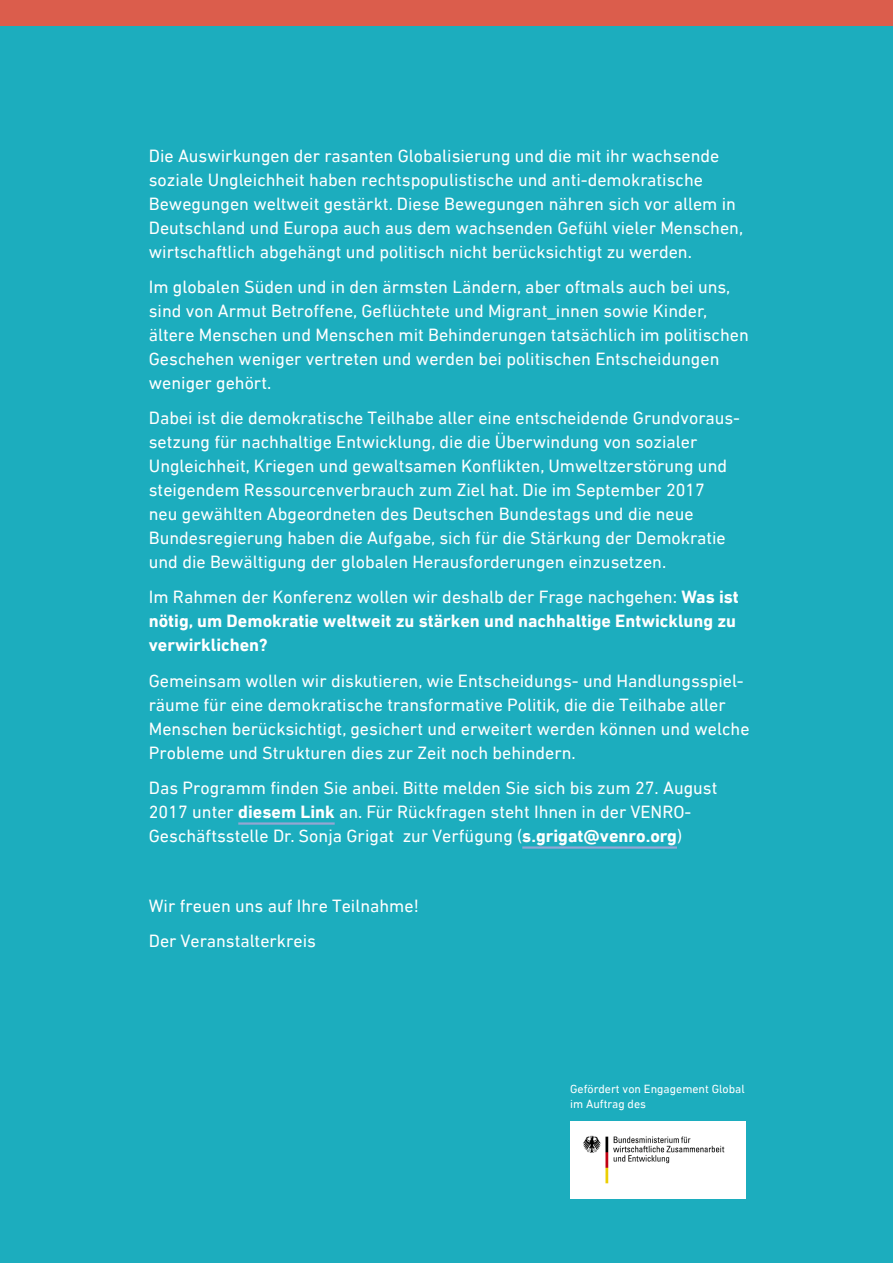
<style>
.page{position:relative;width:893px;height:1263px;background:#1cadbe}
.page>*{position:absolute;margin:0;border:0;box-sizing:border-box;transform-origin:0 0}
.t1{font:18px/24px "DIN Next LT Pro";color:#fff}
.t2{font:700 18px/24px "DIN Next LT Pro";color:#fff}
.t3{font:12px/15px "DIN Next LT Pro";color:#fff}
.s1{font-weight:400}
.s2{font-weight:700}
</style>
<div class="page">
<hr style="left:238px;top:822px;width:97px;height:3px;background:#94a6d2">
<hr style="left:522px;top:846px;width:155px;height:3px;background:#94a6d2">
<div style="left:0;top:0;width:893px;height:26px;background:#db5d4c"></div>
<img style="left:571px;top:1122px;width:175px;height:77px">
<p class="t1" style="left:149px;top:144px;width:596px">Die Auswirkungen der rasanten Globalisierung und die mit ihr wachsende soziale Ungleichheit haben rechtspopulistische und anti-demokratische Bewegungen weltweit gestärkt. Diese Bewegungen nähren sich vor allem in Deutschland und Europa auch aus dem wachsenden Gefühl vieler Menschen, wirtschaftlich abgehängt und politisch nicht berücksichtigt zu werden.</p>
<p class="t1" style="left:149px;top:275px;width:601px">Im globalen Süden und in den ärmsten Ländern, aber oftmals auch bei uns, sind von Armut Betroffene, Geflüchtete und Migrant_innen sowie Kinder, ältere Menschen und Menschen mit Behinderungen tatsächlich im politischen Geschehen weniger vertreten und werden bei politischen Entscheidungen weniger gehört.</p>
<p class="t1" style="left:149px;top:406px;width:591px">Dabei ist die demokratische Teilhabe aller eine entscheidende Grundvoraus&shy;setzung für nachhaltige Entwicklung, die die Überwindung von sozialer Ungleichheit, Kriegen und gewaltsamen Konflikten, Umweltzerstörung und steigendem Ressourcenverbrauch zum Ziel hat. Die im September 2017<br>neu gewählten Abgeordneten des Deutschen Bundestags und die neue Bundesregierung haben die Aufgabe, sich für die Stärkung der Demokratie und die Bewältigung der globalen Herausforderungen einzusetzen.</p>
<p class="t2" style="left:149px;top:585px;width:592px"><span class="s1">Im Rahmen der Konferenz wollen wir deshalb der Frage nachgehen:</span> Was ist nötig, um Demokratie weltweit zu stärken und nachhaltige Entwicklung zu verwirklichen?</p>
<p class="t1" style="left:149px;top:668px;width:602px">Gemeinsam wollen wir diskutieren, wie Entscheidungs- und Handlungsspiel&shy;räume für eine demokratische transformative Politik, die die Teilhabe aller Menschen berücksichtigt, gesichert und erweitert werden können und welche Probleme und Strukturen dies zur Zeit noch behindern.</p>
<p class="t1" style="left:149px;top:775px;width:570px">Das Programm finden Sie anbei. Bitte melden Sie sich bis zum 27. August<br>2017 unter <span class="s2">diesem Link</span> an. Für Rückfragen steht Ihnen in der VENRO-<br>Geschäftsstelle Dr. Sonja Grigat zur Verfügung (<span class="s2">s.grigat@venro.org</span>)</p>
<p class="t1" style="left:149px;top:893px;width:272px">Wir freuen uns auf Ihre Teilnahme!</p>
<p class="t1" style="left:149px;top:928px;width:169px">Der Veranstalterkreis</p>
<p class="t3" style="left:570px;top:1082px;width:176px">Gefördert von Engagement Global im Auftrag des</p>
</div>
